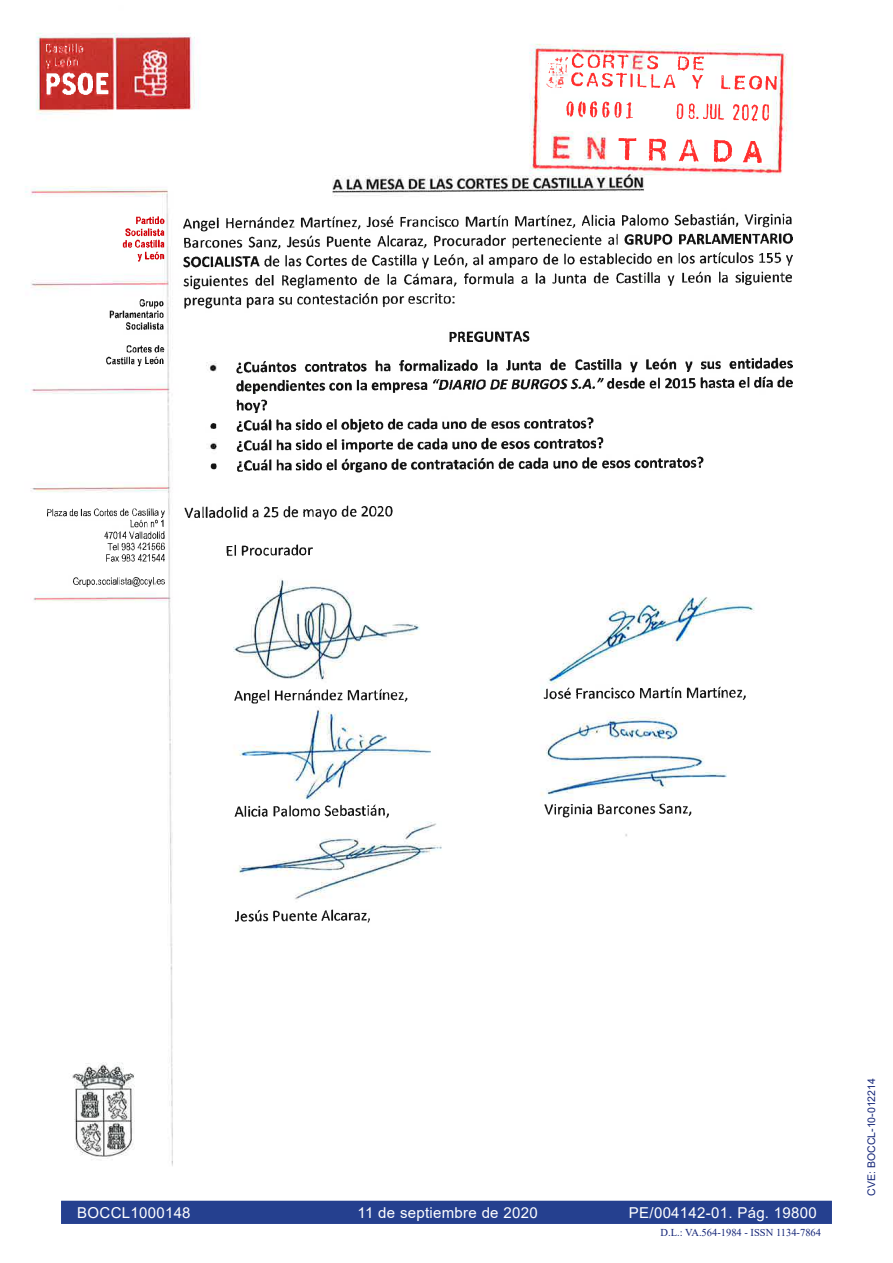
<style>
.page{position:relative;width:893px;height:1263px;background:#fff}
.page>*{position:absolute;margin:0;border:0;box-sizing:border-box;transform-origin:0 0}
.E_CVE{font:15px "Arial";letter-spacing:.02em;color:#fff}
.t1{font:10.5px "Times New Roman";color:#132477}
.t2{font:10.5px "Arial";color:#132477}
</style>
<div class="page">
<div style="left:60px;top:1200px;width:773px;height:25px;background:#25408f"></div>
<div style="left:60px;top:1199px;width:773px;height:26px;border:2px solid #fff"></div>
<img style="left:25px;top:32px;width:808px;height:1168px">
<img style="left:45px;top:44px;width:66px;height:52px">
<img style="left:546px;top:56px;width:5px;height:32px">
<img style="left:551px;top:53px;width:227px;height:110px">
<img style="left:48px;top:214px;width:744px;height:709px">
<p class="E_CVE" style="left:77px;top:1202px;width:115px">BOCCL1000148</p>
<p class="E_CVE" style="left:358px;top:1202px;width:182px">11 de septiembre de 2020</p>
<p class="E_CVE" style="left:629px;top:1202px;width:189px">PE/004142-01. Pág. 19800</p>
<p class="t1" style="left:661px;top:1225px;width:162px">D.L.: VA.564-1984 - ISSN 1134-7864</p>
<p class="t2" style="left:864px;top:1195px;width:119px;rotate:-90deg">CVE: BOCCL-10-012214</p>
</div>
